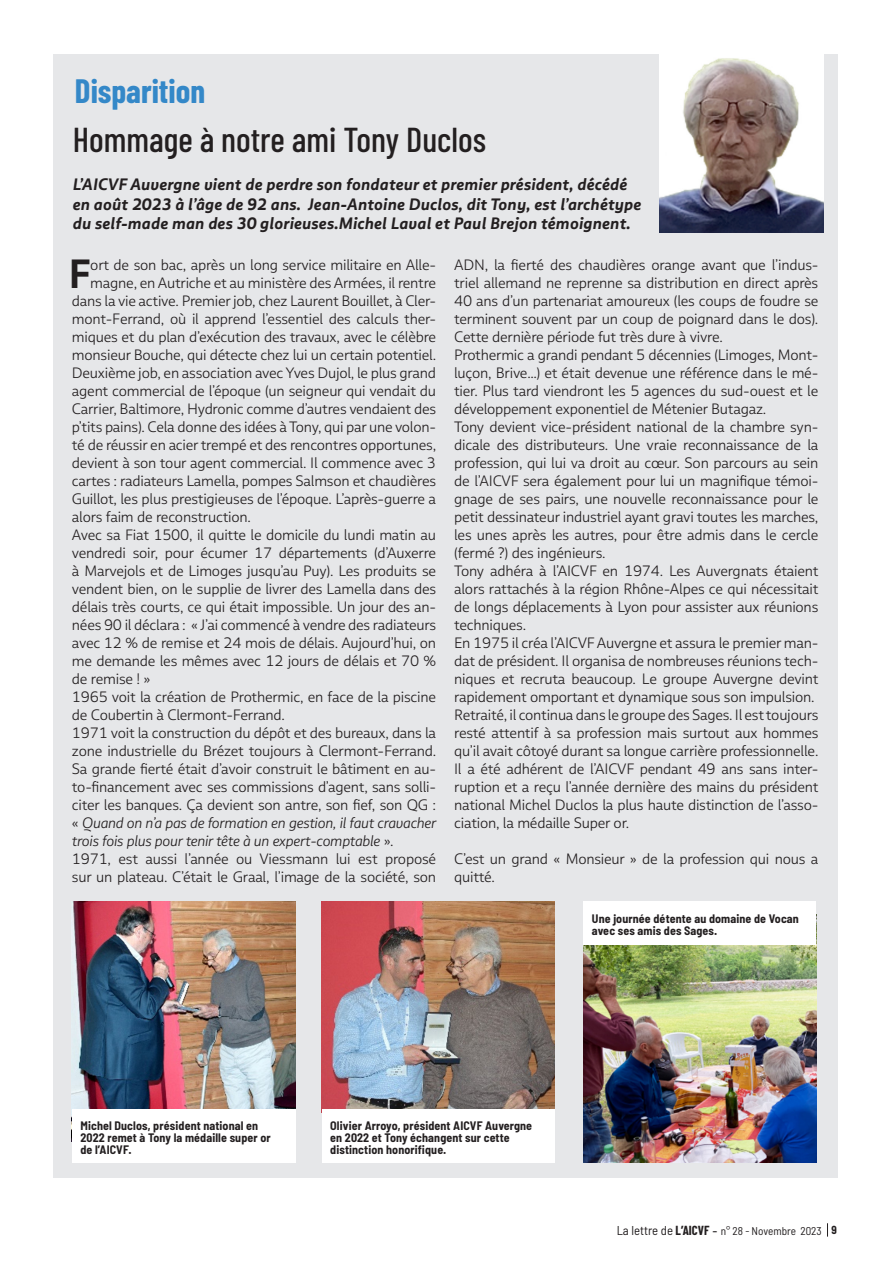
<style>
.page{position:relative;width:893px;height:1263px;background:#fff}
.page>*{position:absolute;margin:0;border:0;box-sizing:border-box;transform-origin:0 0}
.texte_courant_actu{font:700 40.65px "Multiple Sans Pro";color:#231f20}
.titre_actu{font:500 34.5px "Barlow Condensed";color:#231f20}
.tetiere_bleue{font:700 33px "Barlow Condensed";color:#3488c8}
.chapo_actu{font:italic 700 16.5px/19.5px "Multiple Sans Pro";letter-spacing:.01em;color:#231f20}
.texte_courant_actu-2{font:300 15px/18px "Multiple Sans Pro";letter-spacing:-.015em;color:#231f20;text-align:justify}
.légendes{font:700 semi-condensed 12px/12px "Barlow";letter-spacing:.01em;color:#231f20}
.t1{font:semi-condensed 11.25px "Barlow";color:#231f20}
.s1{font-style:italic}
.s2{font-size:12.75px}
.s3{font-family:"Barlow Condensed";font-weight:700;font-stretch:normal;font-size:12.75px}
.s4{font-family:"Multiple Sans Pro";font-stretch:normal;font-size:12.75px}
.s5{font-weight:700;font-size:11.4px}
</style>
<div class="page">
<svg style="left:827px;top:1223px;width:1px;height:13px"></svg>
<div style="left:53px;top:54px;width:785px;height:1124px;background:#e6e7e9"></div>
<img style="left:659px;top:54px;width:165px;height:179px">
<img style="left:72px;top:901px;width:223px;height:208px">
<img style="left:322px;top:901px;width:233px;height:208px">
<img style="left:583px;top:945px;width:233px;height:217px">
<div style="left:72px;top:1109px;width:223px;height:53px;background:#fff"></div>
<div style="left:322px;top:1109px;width:233px;height:53px;background:#fff"></div>
<div style="left:583px;top:901px;width:233px;height:44px;background:#fff"></div>
<p class="tetiere_bleue" style="left:75px;top:67px;width:132px">Disparition</p>
<p class="titre_actu" style="left:73px;top:115px;width:415px">Hommage à notre ami Tony Duclos</p>
<p class="chapo_actu" style="left:73px;top:175px;width:570px">L’AICVF Auvergne vient de perdre son fondateur et premier président, décédé en août 2023 à l’âge de 92 ans. Jean-Antoine Duclos, dit Tony, est l’archétype du self-made man des 30 glorieuses.Michel Laval et Paul Brejon témoignent.</p>
<p class="texte_courant_actu-2" style="left:72px;top:256px;width:366px;text-align:right">ort de son bac, après un long service militaire en Alle&shy;magne, en Autriche et au ministère des Armées, il rentre dans la vie active. Premier job, chez Laurent Bouillet, à Cler&shy;mont-Ferrand, où il apprend l’essentiel des calculs ther&shy;miques et du plan d’exécution des travaux, avec le célèbre monsieur Bouche, qui détecte chez lui un certain potentiel.</p>
<p class="texte_courant_actu-2" style="left:72px;top:364px;width:366px">Deuxième job, en association avec Yves Dujol, le plus grand agent commercial de l’époque (un seigneur qui vendait du Carrier, Baltimore, Hydronic comme d’autres vendaient des p’tits pains). Cela donne des idées à Tony, qui par une volon&shy;té de réussir en acier trempé et des rencontres opportunes, devient à son tour agent commercial. Il commence avec 3 cartes : radiateurs Lamella, pompes Salmson et chaudières Guillot, les plus prestigieuses de l’époque. L’après-guerre a alors faim de reconstruction.</p>
<p class="texte_courant_actu-2" style="left:72px;top:526px;width:366px">Avec sa Fiat 1500, il quitte le domicile du lundi matin au vendredi soir, pour écumer 17 départements (d’Auxerre à Marvejols et de Limoges jusqu’au Puy). Les produits se vendent bien, on le supplie de livrer des Lamella dans des délais très courts, ce qui était impossible. Un jour des an&shy;nées 90 il déclara : « J’ai commencé à vendre des radiateurs avec 12 % de remise et 24 mois de délais. Aujourd’hui, on me demande les mêmes avec 12 jours de délais et 70 % de remise ! »</p>
<p class="texte_courant_actu-2" style="left:72px;top:688px;width:366px">1965 voit la création de Prothermic, en face de la piscine de Coubertin à Clermont-Ferrand.</p>
<p class="texte_courant_actu-2" style="left:72px;top:724px;width:366px">1971 voit la construction du dépôt et des bureaux, dans la zone industrielle du Brézet toujours à Clermont-Ferrand.<br>Sa grande fierté était d’avoir construit le bâtiment en au&shy;to-financement avec ses commissions d’agent, sans solli&shy;citer les banques. Ça devient son antre, son fief, son QG : « <span class="s1">Quand on n’a pas de formation en gestion, il faut cravacher trois fois plus pour tenir tête à un expert-comptable</span> ».</p>
<p class="texte_courant_actu-2" style="left:72px;top:850px;width:366px">1971, est aussi l’année ou Viessmann lui est proposé sur un plateau. C’était le Graal, l’image de la société, son</p>
<p class="texte_courant_actu" style="left:68px;top:248px;width:24px">F</p>
<p class="texte_courant_actu-2" style="left:454px;top:256px;width:366px">ADN, la fierté des chaudières orange avant que l’indus&shy;triel allemand ne reprenne sa distribution en direct après 40 ans d’un partenariat amoureux (les coups de foudre se terminent souvent par un coup de poignard dans le dos).<br>Cette dernière période fut très dure à vivre.</p>
<p class="texte_courant_actu-2" style="left:454px;top:346px;width:366px">Prothermic a grandi pendant 5 décennies (Limoges, Mont&shy;luçon, Brive…) et était devenue une référence dans le mé&shy;tier. Plus tard viendront les 5 agences du sud-ouest et le développement exponentiel de Métenier Butagaz.</p>
<p class="texte_courant_actu-2" style="left:454px;top:418px;width:366px">Tony devient vice-président national de la chambre syn&shy;dicale des distributeurs. Une vraie reconnaissance de la profession, qui lui va droit au cœur. Son parcours au sein de l’AICVF sera également pour lui un magnifique témoi&shy;gnage de ses pairs, une nouvelle reconnaissance pour le petit dessinateur industriel ayant gravi toutes les marches, les unes après les autres, pour être admis dans le cercle (fermé ?) des ingénieurs.</p>
<p class="texte_courant_actu-2" style="left:454px;top:562px;width:366px">Tony adhéra à l’AICVF en 1974. Les Auvergnats étaient alors rattachés à la région Rhône-Alpes ce qui nécessitait de longs déplacements à Lyon pour assister aux réunions techniques.</p>
<p class="texte_courant_actu-2" style="left:454px;top:634px;width:366px">En 1975 il créa l’AICVF Auvergne et assura le premier man&shy;dat de président. Il organisa de nombreuses réunions tech&shy;niques et recruta beaucoup. Le groupe Auvergne devint rapidement omportant et dynamique sous son impulsion.</p>
<p class="texte_courant_actu-2" style="left:454px;top:706px;width:366px">Retraité, il continua dans le groupe des Sages. Il est toujours resté attentif à sa profession mais surtout aux hommes qu’il avait côtoyé durant sa longue carrière professionnelle.</p>
<p class="texte_courant_actu-2" style="left:454px;top:760px;width:366px">Il a été adhérent de l’AICVF pendant 49 ans sans inter&shy;ruption et a reçu l’année dernière des mains du président national Michel Duclos la plus haute distinction de l’asso&shy;ciation, la médaille Super or.</p>
<p class="texte_courant_actu-2" style="left:454px;top:850px;width:366px">C’est un grand « Monsieur » de la profession qui nous a quitté.</p>
<p class="légendes" style="left:592px;top:912px;width:208px">Une journée détente au domaine de Vocan avec ses amis des Sages.</p>
<p class="légendes" style="left:80px;top:1119px;width:192px">Michel Duclos, président national en<br>2022 remet à Tony la médaille super or de l’AICVF.</p>
<p class="légendes" style="left:330px;top:1119px;width:203px">Olivier Arroyo, président AICVF Auvergne en 2022 et Tony échangent sur cette distinction honorifique.</p>
<p class="t1" style="left:617px;top:1224px;width:222px"><span class="s2">La lettre de</span> <span class="s3">L’AICVF</span> <span class="s4">-</span> n° 28 - Novembre 2023 <span class="s5">9</span></p>
</div>
